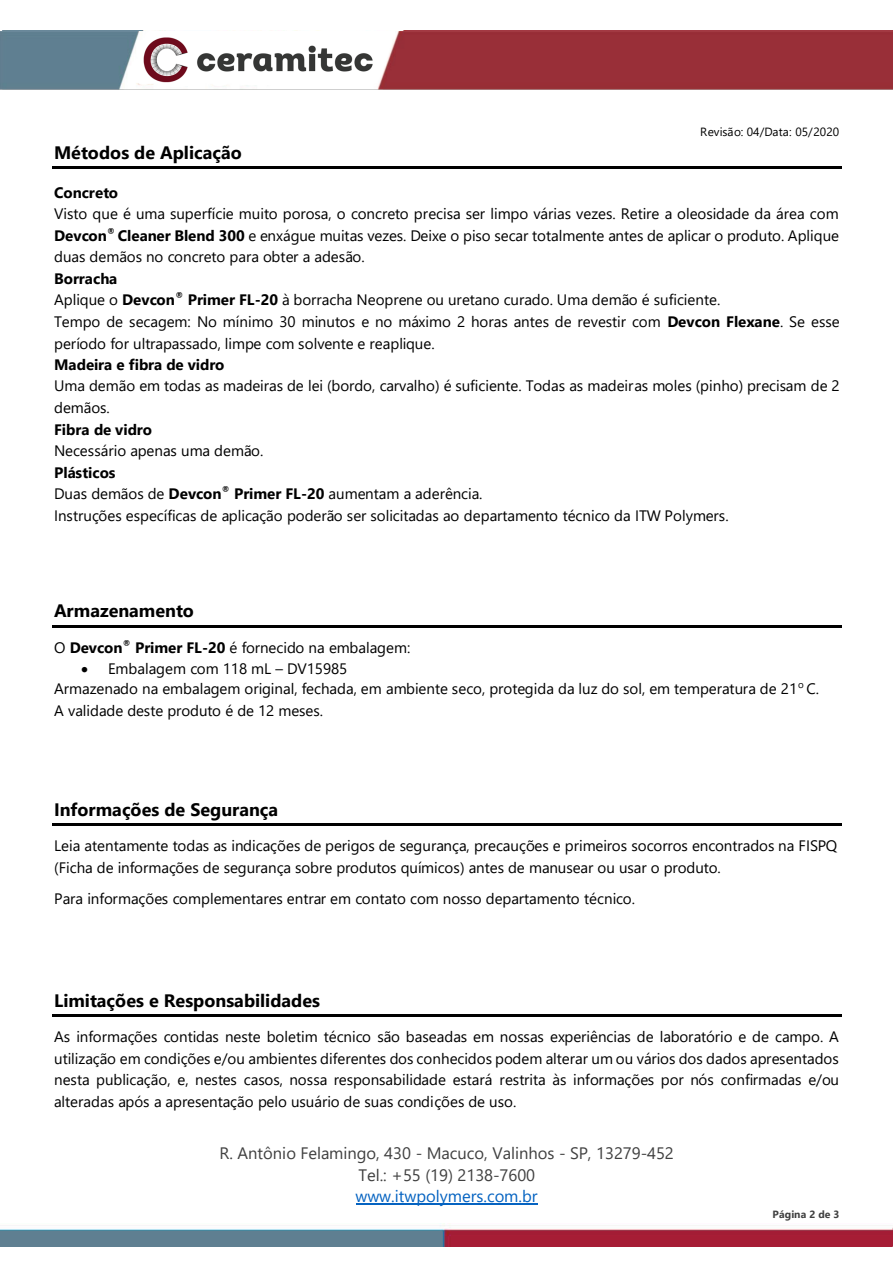
<style>
.page{position:relative;width:893px;height:1263px;background:#fff}
.page>*{position:absolute;margin:0;border:0;box-sizing:border-box;transform-origin:0 0}
.t1{font:700 18px "Segoe UI";color:#000}
.t2{font:16.5px/21.9px "Segoe UI";color:#404040;text-align:center}
.t3{font:16.5px "Segoe UI";color:#0563c1}
.t4{font:15.15px/21.6px "Segoe UI";letter-spacing:-.005em;color:#000}
.t5{font:700 15.15px "Segoe UI";color:#000}
.t6{font:11.85px "Segoe UI";letter-spacing:.005em;color:#000}
.t7{font:700 10.5px "Segoe UI";letter-spacing:.005em;color:#404040}
.s1{font-weight:700}
</style>
<div class="page">
<img style="left:0;top:31px;width:893px;height:1216px">
<p class="t6" style="left:700px;top:121px;width:140px">Revisão: 04/Data: 05/2020</p>
<p class="t1" style="left:54px;top:135px;width:189px">Métodos de Aplicação</p>
<p class="t5" style="left:54px;top:178px;width:65px">Concreto</p>
<p class="t4" style="left:54px;top:202px;width:786px;text-align:justify">Visto que é uma superfície muito porosa, o concreto precisa ser limpo várias vezes. Retire a oleosidade da área com <span class="s1">Devcon</span><sup>®</sup> <span class="s1">Cleaner Blend 300</span> e enxágue muitas vezes. Deixe o piso secar totalmente antes de aplicar o produto. Aplique duas demãos no concreto para obter a adesão.</p>
<p class="t4" style="left:54px;top:266px;width:787px"><span class="s1">Borracha<br></span>Aplique o <span class="s1">Devcon</span><sup>®</sup> <span class="s1">Primer FL-20</span> à borracha Neoprene ou uretano curado. Uma demão é suficiente.<br>Tempo de secagem: No mínimo 30 minutos e no máximo 2 horas antes de revestir com <span class="s1">Devcon Flexane</span>. Se esse período for ultrapassado, limpe com solvente e reaplique.</p>
<p class="t5" style="left:54px;top:350px;width:172px">Madeira e fibra de vidro</p>
<p class="t4" style="left:54px;top:374px;width:787px">Uma demão em todas as madeiras de lei (bordo, carvalho) é suficiente. Todas as madeiras moles (pinho) precisam de 2 demãos.</p>
<p class="t5" style="left:54px;top:415px;width:100px">Fibra de vidro</p>
<p class="t4" style="left:54px;top:439px;width:211px">Necessário apenas uma demão.</p>
<p class="t4" style="left:54px;top:460px;width:676px"><span class="s1">Plásticos<br></span>Duas demãos de <span class="s1">Devcon</span><sup>®</sup> <span class="s1">Primer FL-20</span> aumentam a aderência.<br>Instruções específicas de aplicação poderão ser solicitadas ao departamento técnico da ITW Polymers.</p>
<p class="t1" style="left:54px;top:594px;width:141px">Armazenamento</p>
<p class="t4" style="left:54px;top:635px;width:358px">O <span class="s1">Devcon</span><sup>®</sup> <span class="s1">Primer FL-20</span> é fornecido na embalagem:</p>
<p class="t4" style="left:54px;top:657px;width:766px;line-height:21px;text-indent:27px">• Embalagem com 118 mL – DV15985<br>Armazenado na embalagem original, fechada, em ambiente seco, protegida da luz do sol, em temperatura de 21<sup>o</sup> C.<br>A validade deste produto é de 12 meses.</p>
<p class="t1" style="left:54px;top:792px;width:226px">Informações de Segurança</p>
<p class="t4" style="left:54px;top:834px;width:785px">Leia atentamente todas as indicações de perigos de segurança, precauções e primeiros socorros encontrados na FISPQ (Ficha de informações de segurança sobre produtos químicos) antes de manusear ou usar o produto.</p>
<p class="t4" style="left:54px;top:886px;width:582px">Para informações complementares entrar em contato com nosso departamento técnico.</p>
<p class="t1" style="left:54px;top:983px;width:267px">Limitações e Responsabilidades</p>
<p class="t4" style="left:54px;top:1025px;width:787px;text-align:justify">As informações contidas neste boletim técnico são baseadas em nossas experiências de laboratório e de campo. A utilização em condições e/ou ambientes diferentes dos conhecidos podem alterar um ou vários dos dados apresentados nesta publicação, e, nestes casos, nossa responsabilidade estará restrita às informações por nós confirmadas e/ou alteradas após a apresentação pelo usuário de suas condições de uso.</p>
<p class="t2" style="left:219px;top:1140px;width:456px">R. Antônio Felamingo, 430 - Macuco, Valinhos - SP, 13279-452<br>Tel.: +55 (19) 2138-7600</p>
<p class="t3" style="left:355px;top:1181px;width:184px">www.itwpolymers.com.br</p>
<p class="t7" style="left:772px;top:1205px;width:68px">Página 2 de 3</p>
</div>
